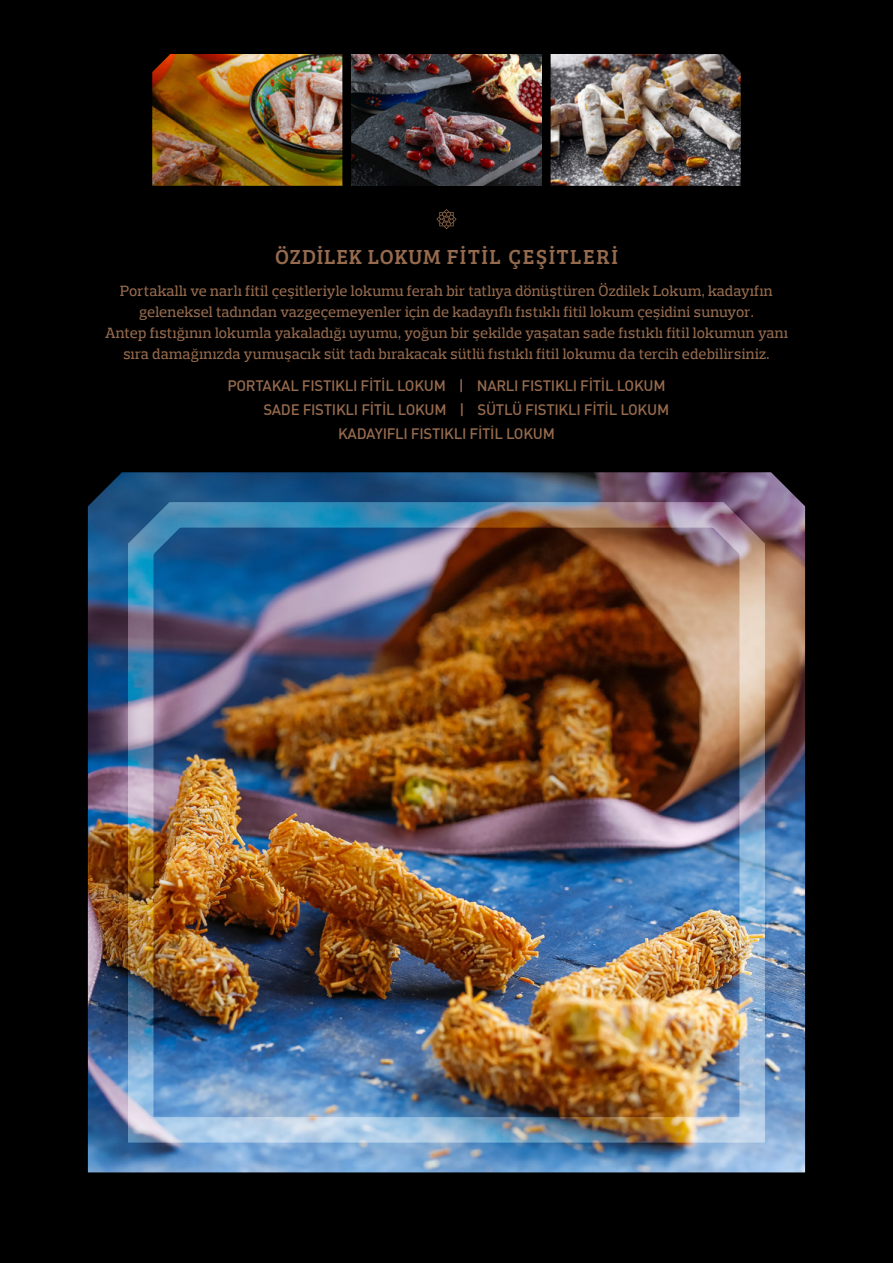
<style>
.page{position:relative;width:893px;height:1263px;background:#000}
.page>*{position:absolute;margin:0;border:0;box-sizing:border-box;transform-origin:0 0}
.t1{font:21px "Bree Serif";letter-spacing:.08em;color:#956a4d}
.t2{font:500 15px/21px "Prelo Slab";letter-spacing:.02em;color:#956a4d;text-align:center}
.t3{font:500 15px "DIN Pro";letter-spacing:-.02em;color:#956a4d}
</style>
<div class="page">
<img style="left:88px;top:472px;width:717px;height:700px">
<svg style="left:436px;top:209px;width:21px;height:20px"></svg>
<img style="left:115px;top:501px;width:663px;height:652px">
<img style="left:152px;top:54px;width:190px;height:132px">
<img style="left:351px;top:54px;width:191px;height:132px">
<img style="left:551px;top:54px;width:190px;height:132px">
<h1 class="t1" style="left:275px;top:241px;width:344px">ÖZDİLEK LOKUM FİTİL ÇEŞİTLERİ</h1>
<p class="t2" style="left:105px;top:280px;width:684px">Portakallı ve narlı fitil çeşitleriyle lokumu ferah bir tatlıya dönüştüren Özdilek Lokum, kadayıfın geleneksel tadından vazgeçemeyenler için de kadayıflı fıstıklı fitil lokum çeşidini sunuyor.<br>Antep fıstığının lokumla yakaladığı uyumu, yoğun bir şekilde yaşatan sade fıstıklı fitil lokumun yanı sıra damağınızda yumuşacık süt tadı bırakacak sütlü fıstıklı fitil lokumu da tercih edebilirsiniz.</p>
<p class="t3" style="left:227px;top:375px;width:440px">PORTAKAL FISTIKLI FİTİL LOKUM | NARLI FISTIKLI FİTİL LOKUM</p>
<p class="t3" style="left:263px;top:399px;width:407px">SADE FISTIKLI FİTİL LOKUM | SÜTLÜ FISTIKLI FİTİL LOKUM</p>
<p class="t3" style="left:338px;top:423px;width:218px">KADAYIFLI FISTIKLI FİTİL LOKUM</p>
</div>
